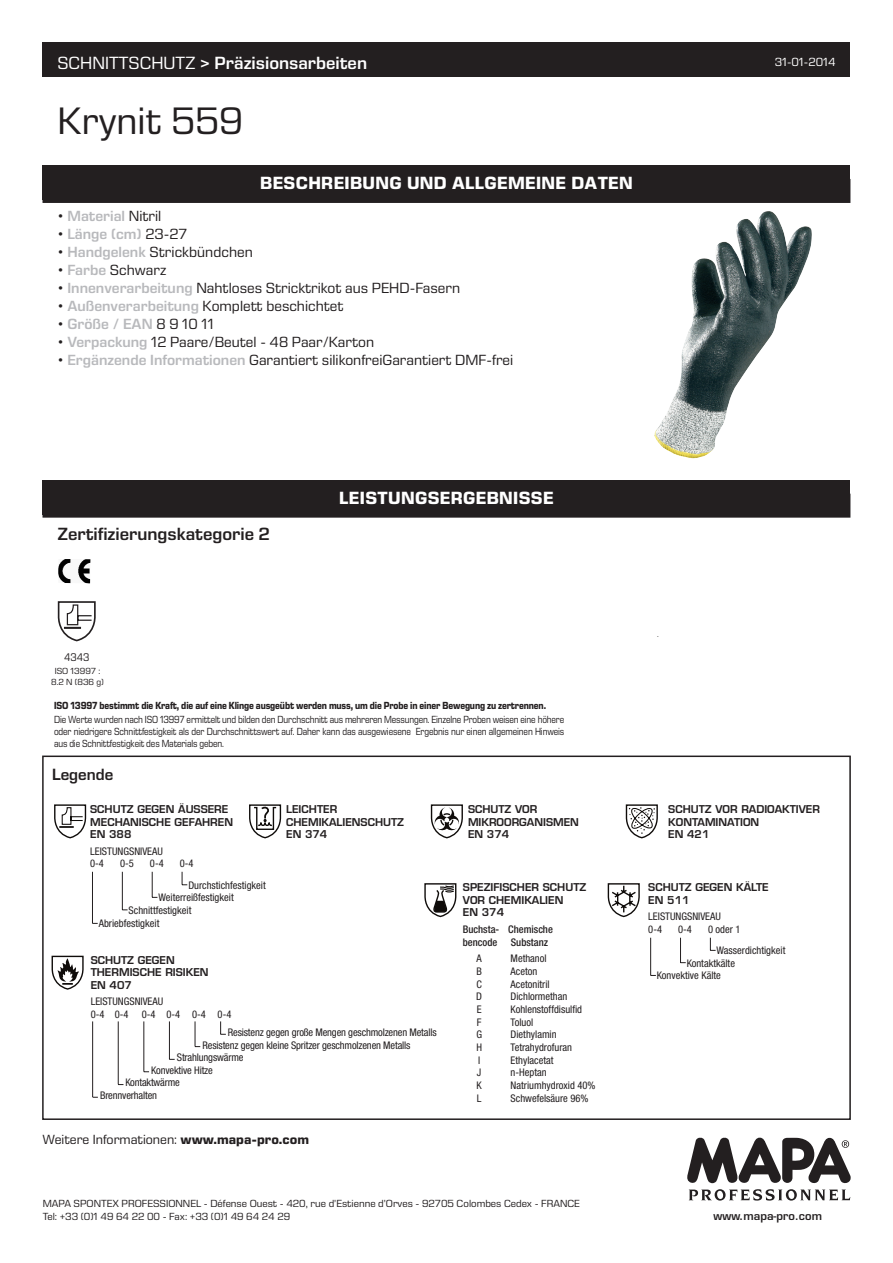
<style>
.page{position:relative;width:893px;height:1263px;background:#fff}
.page>*{position:absolute;margin:0;border:0;box-sizing:border-box;transform-origin:0 0}
._03__Nom_produit{font:39px "Eurostile Next LT Pro";color:#231f20}
._08__Titre_bandeau_n{font:700 18px "Eurostile Next LT Pro";letter-spacing:.02em;color:#fff}
.t1{font:600 18px "Eurostile Next LT Pro";color:#fff}
._01__Certif_category{font:600 18px "Eurostile Next LT Pro";color:#231f20}
.formatage_balise{font:15px "Eurostile Next LT Pro";color:#231f20}
.formatage_balise-2{font:600 15px "Eurostile Next LT Pro";color:#b8b9bc}
.t2{font:600 15px "Eurostile";color:#231f20}
.adresse_web{font:13.5px "Eurostile Next LT Pro";color:#231f20}
.t3{font:12px "Eurostile Next LT Pro";color:#fff}
.performances{font:11.25px "Eurostile Next LT Pro";color:#231f20;scale:.9 1}
.t4{font:600 11.1px "Eurostile";color:#231f20}
.t5{font:condensed 10.5px/12.6px "Helvetica Neue LT Std";color:#231f20}
._10__Texte{font:10.5px/12px "Eurostile Next LT Pro";color:#231f20;text-align:justify;scale:.85 1}
.t6{font:600 10.5px/12.6px "Eurostile";color:#231f20}
._10__Texte-2{font:10.5px "Eurostile Next LT Pro";color:#231f20}
._10__Texte-3{font:700 10.5px "Eurostile Next LT Pro";letter-spacing:-.015em;color:#231f20;scale:.85 1}
.t7{font:500 condensed 10.5px/12.6px "Helvetica Neue LT Std";color:#231f20}
.disposableB{font:9px/10.5px "Eurostile Next LT Pro";color:#231f20;text-align:center}
.t8{font:condensed 7.5px "Helvetica Neue LT Std";color:#231f20;scale:.9 1}
.s1{font-weight:400}
.s2{font-weight:400;color:#231f20}
.s3{font-weight:600;color:#b8b9bc}
.s4{font-weight:700}
</style>
<div class="page">
<svg style="left:687px;top:1138px;width:164px;height:62px"></svg>
<svg style="left:54px;top:804px;width:32px;height:34px"></svg>
<svg style="left:52px;top:956px;width:32px;height:34px"></svg>
<svg style="left:424px;top:883px;width:32px;height:34px"></svg>
<svg style="left:431px;top:804px;width:32px;height:34px"></svg>
<svg style="left:249px;top:804px;width:32px;height:34px"></svg>
<hr style="left:92px;top:872px;width:1px;height:51px;background:#231f20">
<hr style="left:122px;top:872px;width:1px;height:38px;background:#231f20">
<svg style="left:152px;top:872px;width:5px;height:26px"></svg>
<svg style="left:182px;top:872px;width:5px;height:13px"></svg>
<svg style="left:608px;top:883px;width:32px;height:34px"></svg>
<svg style="left:626px;top:804px;width:32px;height:34px"></svg>
<hr style="left:650px;top:938px;width:1px;height:37px;background:#231f20">
<svg style="left:680px;top:938px;width:6px;height:25px"></svg>
<svg style="left:710px;top:938px;width:6px;height:13px"></svg>
<hr style="left:92px;top:1021px;width:1px;height:76px;background:#231f20">
<hr style="left:118px;top:1021px;width:1px;height:63px;background:#231f20">
<hr style="left:143px;top:1021px;width:1px;height:50px;background:#231f20">
<hr style="left:169px;top:1021px;width:1px;height:38px;background:#231f20">
<svg style="left:195px;top:1021px;width:5px;height:26px"></svg>
<svg style="left:220px;top:1021px;width:6px;height:14px"></svg>
<div style="left:42px;top:755px;width:809px;height:365px;border:2px solid #231f20"></div>
<div style="left:43px;top:43px;width:807px;height:34px;background:#231f20"></div>
<img style="left:58px;top:559px;width:32px;height:24px">
<div style="left:43px;top:166px;width:807px;height:34px;background:#231f20"></div>
<div style="left:43px;top:179px;width:807px;height:24px;background:#231f20"></div>
<div style="left:43px;top:480px;width:807px;height:34px;background:#231f20"></div>
<div style="left:43px;top:494px;width:807px;height:24px;background:#231f20"></div>
<img style="left:654px;top:211px;width:158px;height:248px">
<svg style="left:58px;top:601px;width:38px;height:40px"></svg>
<p class="t1" style="left:57px;top:53px;width:311px"><span class="s1">SCHNITTSCHUTZ</span> &gt; Präzisionsarbeiten</p>
<p class="_03__Nom_produit" style="left:57px;top:99px;width:187px">Krynit 559</p>
<p class="_08__Titre_bandeau_n" style="left:260px;top:173px;width:374px">BESCHREIBUNG UND ALLGEMEINE DATEN</p>
<p class="formatage_balise-2" style="left:57px;top:207px;width:106px"><span class="s2">•</span> Material <span class="s2">Nitril</span></p>
<p class="formatage_balise-2" style="left:57px;top:225px;width:131px"><span class="s2">•</span> Länge (cm) <span class="s2">23-27</span></p>
<p class="formatage_balise" style="left:57px;top:243px;width:197px">• <span class="s3">Handgelenk</span> Strickbündchen</p>
<p class="formatage_balise" style="left:57px;top:261px;width:110px">• <span class="s3">Farbe</span> Schwarz</p>
<p class="formatage_balise" style="left:57px;top:279px;width:404px">• <span class="s3">Innenverarbeitung</span> Nahtloses Stricktrikot aus PEHD-Fasern</p>
<p class="formatage_balise" style="left:57px;top:297px;width:288px">• <span class="s3">Außenverarbeitung</span> Komplett beschichtet</p>
<p class="formatage_balise-2" style="left:57px;top:315px;width:158px"><span class="s2">•</span> Größe / EAN <span class="s2">8 9 10 11</span></p>
<p class="formatage_balise" style="left:57px;top:333px;width:318px">• <span class="s3">Verpackung</span> 12 Paare/Beutel - 48 Paar/Karton</p>
<p class="formatage_balise" style="left:57px;top:351px;width:457px">• <span class="s3">Ergänzende Informationen</span> Garantiert silikonfreiGarantiert DMF-frei</p>
<p class="t3" style="left:775px;top:55px;width:62px">31-01-2014</p>
<p class="_01__Certif_category" style="left:57px;top:524px;width:214px">Zertifizierungskategorie 2</p>
<p class="performances" style="left:64px;top:651px;width:29px">4343</p>
<p class="disposableB" style="left:51px;top:666px;width:54px">ISO 13997 :<br>8.2 N (836 g)</p>
<p class="_08__Titre_bandeau_n" style="left:339px;top:487px;width:216px">LEISTUNGSERGEBNISSE</p>
<p class="_10__Texte-3" style="left:54px;top:700px;width:580px">ISO 13997 bestimmt die Kraft, die auf eine Klinge ausgeübt werden muss, um die Probe in einer Bewegung zu zertrennen.</p>
<p class="_10__Texte" style="left:54px;top:714px;width:602px">Die Werte wurden nach ISO 13997 ermittelt und bilden den Durchschnitt aus mehreren Messungen. Einzelne Proben weisen eine höhere oder niedrigere Schnittfestigkeit als der Durchschnittswert auf. Daher kann das ausgewiesene Ergebnis nur einen allgemeinen Hinweis aus die Schnittfestigkeit des Materials geben.</p>
<p class="t2" style="left:52px;top:765px;width:63px">Legende</p>
<p class="t6" style="left:90px;top:803px;width:144px">SCHUTZ GEGEN ÄUSSERE<br>MECHANISCHE GEFAHREN<br>EN 388</p>
<p class="t5" style="left:90px;top:845px;width:74px">LEISTUNGSNIVEAU<br>0-4</p>
<p class="t5" style="left:120px;top:857px;width:15px">0-5</p>
<p class="t5" style="left:150px;top:857px;width:15px">0-4</p>
<p class="t5" style="left:188px;top:853px;width:79px;line-height:21.1px;text-indent:-9px">0-4<br>Durchstichfestigkeit</p>
<p class="t5" style="left:158px;top:891px;width:77px">Weiterreißfestigkeit</p>
<p class="t5" style="left:129px;top:904px;width:64px">Schnittfestigkeit</p>
<p class="t5" style="left:99px;top:917px;width:62px">Abriebfestigkeit</p>
<p class="t6" style="left:286px;top:803px;width:119px">LEICHTER<br>CHEMIKALIENSCHUTZ<br>EN 374</p>
<p class="t6" style="left:468px;top:803px;width:113px">SCHUTZ VOR<br>MIKROORGANISMEN<br>EN 374</p>
<p class="t6" style="left:463px;top:881px;width:125px">SPEZIFISCHER SCHUTZ<br>VOR CHEMIKALIEN<br>EN 374</p>
<p class="t7" style="left:463px;top:923px;width:91px">Buchsta- Chemische bencode</p>
<p class="t7" style="left:511px;top:935px;width:39px">Substanz</p>
<p class="t6" style="left:91px;top:953px;width:119px">SCHUTZ GEGEN<br>THERMISCHE RISIKEN<br>EN 407</p>
<p class="t5" style="left:91px;top:995px;width:142px">LEISTUNGSNIVEAU<br>0-4 0-4 0-4 0-4 0-4 0-4</p>
<p class="t5" style="left:228px;top:1026px;width:210px">Resistenz gegen große Mengen geschmolzenen Metalls</p>
<p class="t5" style="left:203px;top:1038px;width:209px">Resistenz gegen kleine Spritzer geschmolzenen Metalls</p>
<p class="t5" style="left:177px;top:1051px;width:68px">Strahlungswärme</p>
<p class="t5" style="left:151px;top:1063px;width:63px">Konvektive Hitze</p>
<p class="t5" style="left:125px;top:1076px;width:56px">Kontaktwärme</p>
<p class="t5" style="left:100px;top:1088px;width:59px">Brennverhalten</p>
<p class="adresse_web" style="left:43px;top:1132px;width:268px">Weitere Informationen: <span class="s4">www.mapa-pro.com</span></p>
<p class="t5" style="left:477px;top:952px;width:7px">A</p>
<p class="t5" style="left:511px;top:952px;width:38px">Methanol</p>
<p class="t5" style="left:476px;top:965px;width:7px">B</p>
<p class="t5" style="left:511px;top:965px;width:28px">Aceton</p>
<p class="t5" style="left:476px;top:978px;width:7px">C</p>
<p class="t5" style="left:511px;top:978px;width:41px">Acetonitril</p>
<p class="t5" style="left:476px;top:990px;width:7px">D</p>
<p class="t5" style="left:511px;top:990px;width:58px">Dichlormethan</p>
<p class="t5" style="left:477px;top:1003px;width:6px">E</p>
<p class="t5" style="left:511px;top:1003px;width:73px">Kohlenstoffdisulfid</p>
<p class="t5" style="left:477px;top:1015px;width:6px">F</p>
<p class="t5" style="left:511px;top:1015px;width:24px">Toluol</p>
<p class="t5" style="left:476px;top:1028px;width:7px">G</p>
<p class="t5" style="left:511px;top:1028px;width:48px">Diethylamin</p>
<p class="t5" style="left:476px;top:1041px;width:7px">H</p>
<p class="t5" style="left:511px;top:1041px;width:63px">Tetrahydrofuran</p>
<p class="t5" style="left:478px;top:1053px;width:4px">I</p>
<p class="t5" style="left:511px;top:1053px;width:44px">Ethylacetat</p>
<p class="t5" style="left:477px;top:1066px;width:6px">J</p>
<p class="t5" style="left:511px;top:1066px;width:38px">n-Heptan</p>
<p class="t5" style="left:477px;top:1079px;width:7px">K</p>
<p class="t5" style="left:511px;top:1079px;width:86px">Natriumhydroxid 40%</p>
<p class="t5" style="left:477px;top:1091px;width:6px">L</p>
<p class="t5" style="left:511px;top:1091px;width:79px">Schwefelsäure 96%</p>
<p class="_10__Texte-2" style="left:43px;top:1198px;width:539px">MAPA SPONTEX PROFESSIONNEL - Défense Ouest - 420, rue d’Estienne d’Orves - 92705 Colombes Cedex - FRANCE</p>
<p class="_10__Texte-2" style="left:43px;top:1211px;width:249px">Tel: +33 (0)1 49 64 22 00 - Fax: +33 (0)1 49 64 24 29</p>
<p class="t8" style="left:657px;top:630px;width:3px">.</p>
<p class="t6" style="left:668px;top:803px;width:153px">SCHUTZ VOR RADIOAKTIVER<br>KONTAMINATION<br>EN 421</p>
<p class="t6" style="left:648px;top:881px;width:122px">SCHUTZ GEGEN KÄLTE<br>EN 511</p>
<p class="t5" style="left:648px;top:910px;width:74px">LEISTUNGSNIVEAU<br>0-4</p>
<p class="t5" style="left:678px;top:923px;width:15px">0-4</p>
<p class="t5" style="left:716px;top:918px;width:70px;line-height:21.1px;text-indent:-9px">0 oder 1<br>Wasserdichtigkeit</p>
<p class="t5" style="left:657px;top:957px;width:80px;text-indent:30px">Kontaktkälte<br>Konvektive Kälte</p>
<p class="t4" style="left:714px;top:1209px;width:110px">www.mapa-pro.com</p>
</div>
